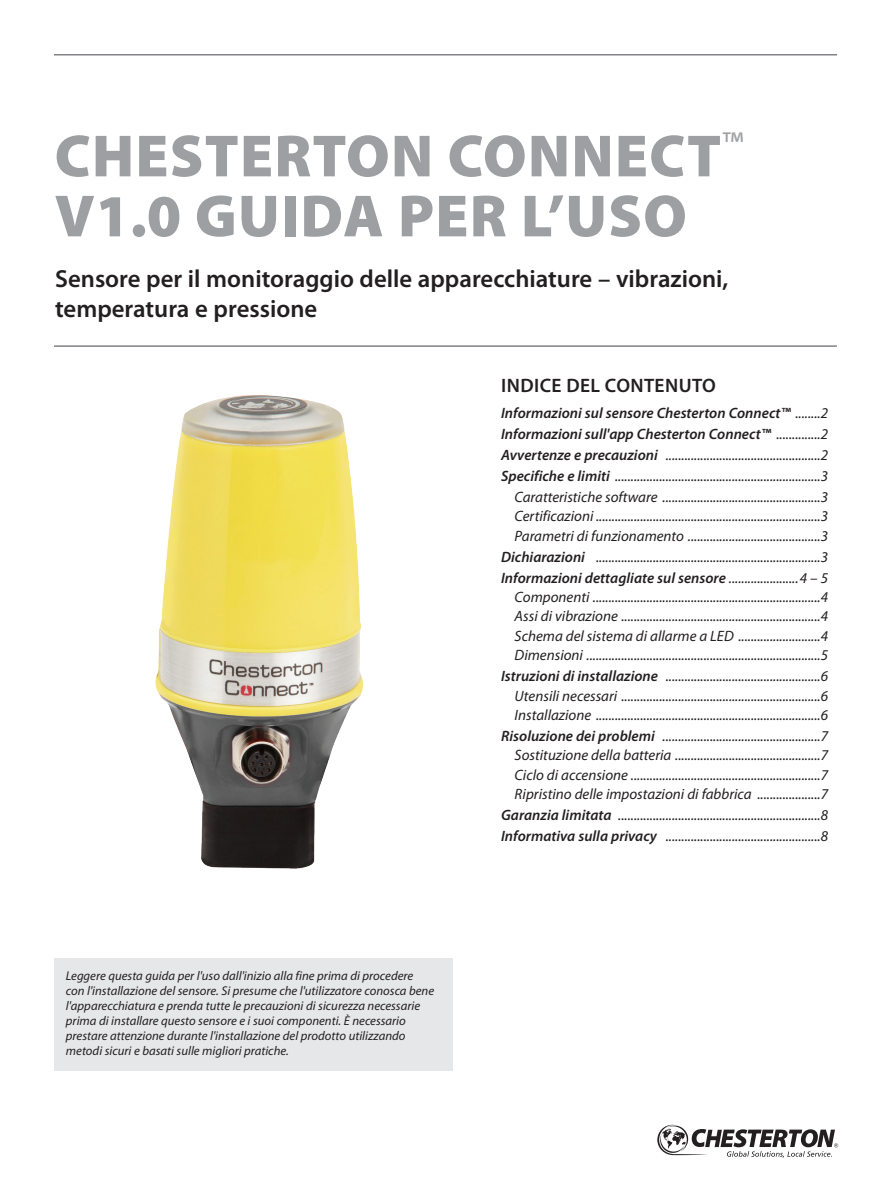
<style>
.page{position:relative;width:891px;height:1188px;background:#fff}
.page>*{position:absolute;margin:0;border:0;box-sizing:border-box;transform-origin:0 0}
.t1{font:900 60px/60px "Myriad Pro";letter-spacing:.02em;color:#9d9fa2}
.t2{font:600 24.75px/30px "Myriad Pro";color:#231f20}
.t3{font:600 19.5px "Myriad Pro";letter-spacing:.02em;color:#231f20}
.t4{font:italic 15px/19.4px "Myriad Pro";color:#231f20}
.t5{font:italic 12.75px/15px "Myriad Pro";color:#231f20}
.s1{font-weight:600}
</style>
<div class="page">
<hr style="left:54px;top:345px;width:783px;height:2px;background:#808285">
<hr style="left:54px;top:54px;width:783px;height:2px;background:#808285">
<svg style="left:657px;top:1125px;width:181px;height:33px"></svg>
<div style="left:54px;top:959px;width:399px;height:112px;background:#e6e7e9"></div>
<img style="left:155px;top:395px;width:208px;height:474px">
<h1 class="t1" style="left:55px;top:124px;width:690px">CHESTERTON CONNECT<sup>™<br></sup>V1.0 GUIDA PER L’USO</h1>
<h2 class="t2" style="left:55px;top:263px;width:675px">Sensore per il monitoraggio delle apparecchiature – vibrazioni, temperatura e pressione</h2>
<p class="t5" style="left:66px;top:968px;width:370px">Leggere questa guida per l'uso dall'inizio alla fine prima di procedere con l'installazione del sensore. Si presume che l'utilizzatore conosca bene l'apparecchiatura e prenda tutte le precauzioni di sicurezza necessarie prima di installare questo sensore e i suoi componenti. È necessario prestare attenzione durante l'installazione del prodotto utilizzando metodi sicuri e basati sulle migliori pratiche.</p>
<h3 class="t3" style="left:501px;top:373px;width:216px">INDICE DEL CONTENUTO</h3>
<p class="t4" style="left:501px;top:403px;width:329px;line-height:20.9px;text-align:right"><span class="s1">Informazioni sul sensore Chesterton Connect™</span> ........2<br><span class="s1">Informazioni sull'app Chesterton Connect™</span> ..............2<br><span class="s1">Avvertenze e precauzioni</span> .................................................2<br><span class="s1">Specifiche e limiti</span> .................................................................3<br>Caratteristiche software ..................................................3</p>
<p class="t4" style="left:515px;top:507px;width:315px">Certificazioni .......................................................................3<br>Parametri di funzionamento ..........................................3</p>
<p class="t4" style="left:501px;top:546px;width:329px;line-height:20.9px"><span class="s1">Dichiarazioni</span> .......................................................................3<br><span class="s1">Informazioni dettagliate sul sensore</span> ......................4 – 5</p>
<p class="t4" style="left:515px;top:587px;width:315px;text-align:justify">Componenti ........................................................................4<br>Assi di vibrazione ...............................................................4<br>Schema del sistema di allarme a LED ..........................4<br>Dimensioni ..........................................................................5</p>
<p class="t4" style="left:515px;top:666px;width:315px;text-align:justify;text-indent:-14px"><span class="s1">Istruzioni di installazione</span> .................................................6<br>Utensili necessari ...............................................................6<br>Installazione .......................................................................6</p>
<p class="t4" style="left:515px;top:726px;width:315px;text-align:justify;text-indent:-14px"><span class="s1">Risoluzione dei problemi</span> ..................................................7<br>Sostituzione della batteria ..............................................7<br>Ciclo di accensione ............................................................7<br>Ripristino delle impostazioni di fabbrica ....................7</p>
<p class="t4" style="left:501px;top:804px;width:329px;line-height:20.9px"><span class="s1">Garanzia limitata</span> ................................................................8<br><span class="s1">Informativa sulla privacy</span> .................................................8</p>
</div>
